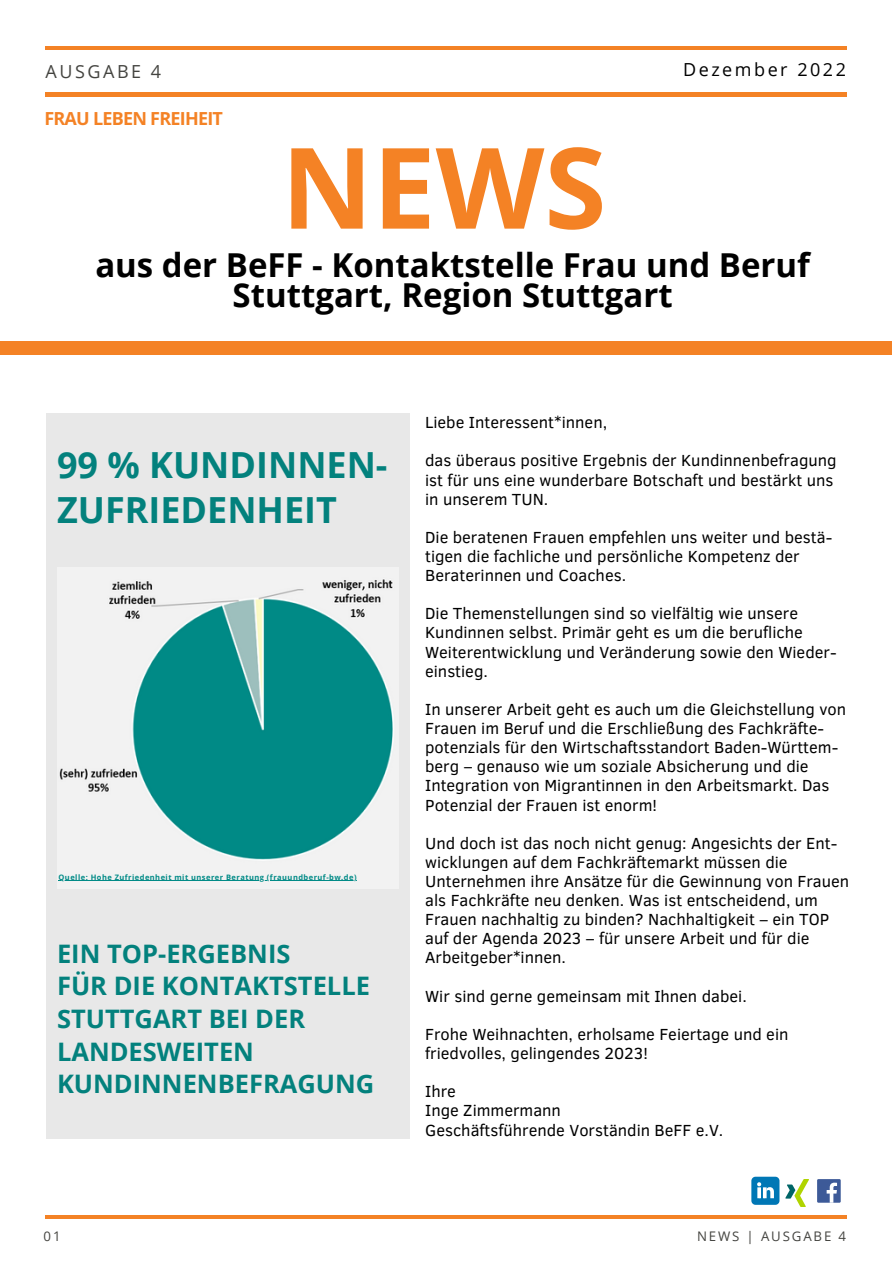
<style>
.page{position:relative;width:893px;height:1264px;background:#fff}
.page>*{position:absolute;margin:0;border:0;box-sizing:border-box;transform-origin:0 0}
.t1{font:700 112.35px "Open Sans";color:#f48225}
.t2{font:700 36px/45px "Open Sans";color:#03817d}
.t3{font:700 33px/30.3px "Open Sans";color:#000;text-align:center}
.t4{font:700 25.5px/32.5px "Open Sans";color:#03817d}
.t5{font:700 18px "Open Sans";letter-spacing:-.04em;color:#f48225}
.t6{font:18px "Open Sans";letter-spacing:.14em;color:#000}
.t7{font:18px "Open Sans";letter-spacing:.14em;color:#444440}
.t8{font:16.5px/19px "Clear Sans";color:#000}
.t9{font:13.2px "Open Sans";letter-spacing:.14em;color:#444440}
.t10{font:700 7.5px "Open Sans";letter-spacing:.06em;color:#008a86}
</style>
<div class="page">
<hr style="left:45px;top:47px;width:802px;height:3px;background:#f48225">
<hr style="left:45px;top:93px;width:802px;height:3px;background:#f48225">
<div style="left:0;top:341px;width:891px;height:13px;background:#f48225"></div>
<div style="left:817px;top:1179px;width:23px;height:23px;background:#3d5a98"></div>
<svg style="left:826px;top:1182px;width:11px;height:20px"></svg>
<svg style="left:785px;top:1179px;width:23px;height:27px"></svg>
<svg style="left:751px;top:1176px;width:28px;height:28px"></svg>
<hr style="left:45px;top:1215px;width:802px;height:3px;background:#f48225">
<div style="left:46px;top:413px;width:363px;height:725px;background:#e8e8e8"></div>
<img style="left:58px;top:578px;width:337px;height:303px">
<hr style="left:59px;top:880px;width:298px;height:1px;background:#008a86">
<p class="t7" style="left:46px;top:59px;width:117px">AUSGABE 4</p>
<p class="t6" style="left:683px;top:57px;width:164px">Dezember 2022</p>
<p class="t5" style="left:44px;top:105px;width:180px">FRAU LEBEN FREIHEIT</p>
<h1 class="t1" style="left:281px;top:109px;width:326px">NEWS</h1>
<h3 class="t3" style="left:95px;top:249px;width:716px">aus der BeFF - Kontaktstelle Frau und Beruf<br>Stuttgart, Region Stuttgart</h3>
<h2 class="t2" style="left:57px;top:441px;width:332px">99 % KUNDINNEN-<br>ZUFRIEDENHEIT</h2>
<p class="t10" style="left:59px;top:871px;width:299px">Quelle: Hohe Zufriedenheit mit unserer Beratung (frauundberuf-bw.de)</p>
<h3 class="t4" style="left:57px;top:936px;width:319px">EIN TOP-ERGEBNIS<br>FÜR DIE KONTAKTSTELLE<br>STUTTGART BEI DER<br>LANDESWEITEN<br>KUNDINNENBEFRAGUNG</h3>
<p class="t8" style="left:425px;top:412px;width:183px">Liebe Interessent*innen,</p>
<p class="t8" style="left:425px;top:450px;width:413px">das überaus positive Ergebnis der Kundinnenbefragung ist für uns eine wunderbare Botschaft und bestärkt uns in unserem TUN.</p>
<p class="t8" style="left:425px;top:526px;width:408px">Die beratenen Frauen empfehlen uns weiter und bestä&shy;tigen die fachliche und persönliche Kompetenz der<br>Beraterinnen und Coaches.</p>
<p class="t8" style="left:425px;top:603px;width:413px">Die Themenstellungen sind so vielfältig wie unsere Kundinnen selbst. Primär geht es um die berufliche Weiterentwicklung und Veränderung sowie den Wieder&shy;einstieg.</p>
<p class="t8" style="left:425px;top:698px;width:422px">In unserer Arbeit geht es auch um die Gleichstellung von Frauen im Beruf und die Erschließung des Fachkräfte&shy;potenzials für den Wirtschaftsstandort Baden-Württem&shy;berg – genauso wie um soziale Absicherung und die Integration von Migrantinnen in den Arbeitsmarkt. Das Potenzial der Frauen ist enorm!</p>
<p class="t8" style="left:425px;top:832px;width:425px">Und doch ist das noch nicht genug: Angesichts der Ent&shy;wicklungen auf dem Fachkräftemarkt müssen die Unternehmen ihre Ansätze für die Gewinnung von Frauen als Fachkräfte neu denken. Was ist entscheidend, um Frauen nachhaltig zu binden? Nachhaltigkeit – ein TOP auf der Agenda 2023 – für unsere Arbeit und für die Arbeitgeber*innen.</p>
<p class="t8" style="left:425px;top:985px;width:323px">Wir sind gerne gemeinsam mit Ihnen dabei.</p>
<p class="t8" style="left:425px;top:1023px;width:365px">Frohe Weihnachten, erholsame Feiertage und ein friedvolles, gelingendes 2023!</p>
<p class="t8" style="left:425px;top:1081px;width:299px">Ihre<br>Inge Zimmermann<br>Geschäftsführende Vorständin BeFF e.V.</p>
<p class="t9" style="left:44px;top:1226px;width:18px">01</p>
<p class="t9" style="left:697px;top:1226px;width:150px">NEWS | AUSGABE 4</p>
</div>
